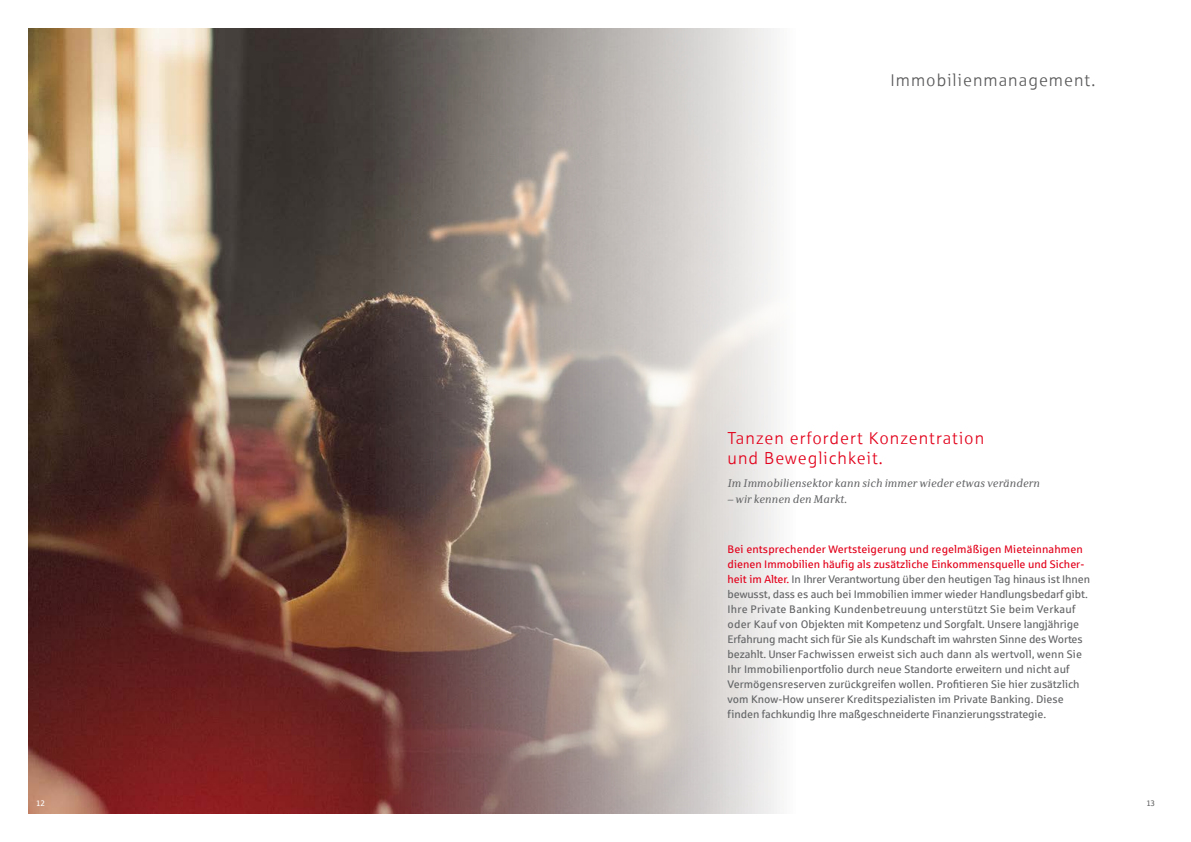
<style>
.page{position:relative;width:1191px;height:842px;background:#fff}
.page>*{position:absolute;margin:0;border:0;box-sizing:border-box;transform-origin:0 0}
.t1{font:17px/20.4px "Sparkasse Lt";letter-spacing:.06em;color:#e2001a}
.t2{font:17px "Sparkasse Lt";letter-spacing:.06em;color:#58585a}
.t3{font:11px/15px "Sparkasse Rg";color:#646567}
.t4{font:italic 11px "Sparkasse Serif";letter-spacing:.02em;color:#646567}
.t5{font:8px "Sparkasse Rg";color:#646567}
.t6{font:8px "Sparkasse Rg";color:#fff}
.s1{color:#e2001a}
</style>
<div class="page">
<img style="left:28px;top:28px;width:752px;height:786px">
<p class="t6" style="left:36px;top:798px;width:11px">12</p>
<h1 class="t2" style="left:890px;top:70px;width:206px">Immobilienmanagement.</h1>
<h1 class="t1" style="left:727px;top:427px;width:258px">Tanzen erfordert Konzentration und Beweglichkeit.</h1>
<p class="t4" style="left:727px;top:476px;width:313px">Im Immobiliensektor kann sich immer wieder etwas verändern</p>
<p class="t4" style="left:727px;top:492px;width:121px">– wir kennen den Markt.</p>
<p class="t3" style="left:727px;top:542px;width:364px"><span class="s1">Bei entsprechender Wertsteigerung und regelmäßigen Mieteinnahmen dienen Immobilien häufig als zusätzliche Einkommensquelle und Sicher&shy;heit im Alter.</span> In Ihrer Verantwortung über den heutigen Tag hinaus ist Ihnen bewusst, dass es auch bei Immobilien immer wieder Handlungsbedarf gibt.<br>Ihre Private Banking Kundenbetreuung unterstützt Sie beim Verkauf oder Kauf von Objekten mit Kompetenz und Sorgfalt. Unsere langjährige Erfahrung macht sich für Sie als Kundschaft im wahrsten Sinne des Wortes bezahlt. Unser Fachwissen erweist sich auch dann als wertvoll, wenn Sie Ihr Immobilienportfolio durch neue Standorte erweitern und nicht auf Vermögensreserven zurückgreifen wollen. Profitieren Sie hier zusätzlich vom Know-How unserer Kreditspezialisten im Private Banking. Diese finden fachkundig Ihre maßgeschneiderte Finanzierungsstrategie.</p>
<p class="t5" style="left:1146px;top:798px;width:10px">13</p>
</div>
